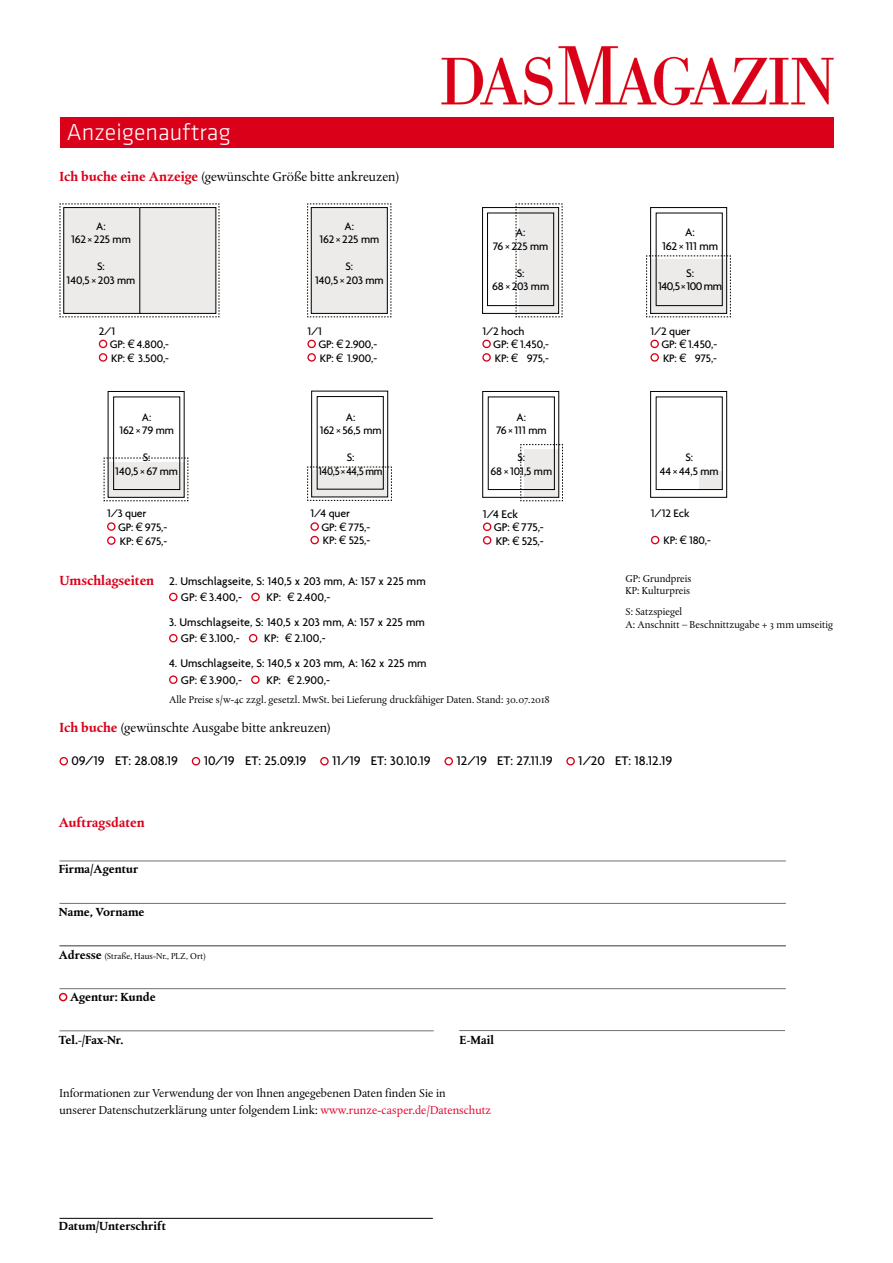
<style>
.page{position:relative;width:893px;height:1263px;background:#fff}
.page>*{position:absolute;margin:0;border:0;box-sizing:border-box;transform-origin:0 0}
.t1{font:300 24px "Klavika Basic";color:#fff}
.t2{font:13.5px "DTL Albertina ST";color:#000}
.t3{font:500 13.5px "Agenda";color:#000}
.t4{font:700 13.5px "DTL Albertina ST";color:#da001a}
.t5{font:500 12px/13.5px "Agenda";color:#000}
.t6{font:12px/16.5px "DTL Albertina ST";letter-spacing:-.005em;color:#000}
.t7{font:700 12px "DTL Albertina ST";color:#000}
.t8{font:500 11.7px/13.5px "Agenda";letter-spacing:-.01em;color:#000;text-align:center}
.t9{font:10.5px/12.6px "DTL Albertina ST";color:#000}
.t10{font:9px "DTL Albertina ST";letter-spacing:.005em;color:#000}
.s1{font-weight:700;color:#da001a}
.s2{font-family:"Linotype Euro Font Ato F";font-weight:400;font-size:12px}
.s3{font-family:"Linotype Euro Font Ato F";font-weight:400}
.s4{font-family:"DTL Albertina ST";font-weight:700;font-size:13.5px;color:#da001a}
.s5{font-weight:700;font-size:12px}
.s6{color:#e20026}
</style>
<div class="page">
<div style="left:169px;top:593px;width:9px;height:8px;border:1px solid #da001a;border-radius:50%"></div>
<div style="left:251px;top:593px;width:9px;height:8px;border:1px solid #da001a;border-radius:50%"></div>
<div style="left:169px;top:634px;width:9px;height:8px;border:1px solid #da001a;border-radius:50%"></div>
<div style="left:249px;top:634px;width:8px;height:8px;border:1px solid #da001a;border-radius:50%"></div>
<div style="left:169px;top:675px;width:9px;height:9px;border:1px solid #da001a;border-radius:50%"></div>
<div style="left:251px;top:675px;width:9px;height:9px;border:1px solid #da001a;border-radius:50%"></div>
<div style="left:59px;top:993px;width:8px;height:8px;border:2px solid #da001a;border-radius:50%"></div>
<hr style="left:60px;top:861px;width:726px;height:1px;background:#707172">
<hr style="left:60px;top:945px;width:726px;height:1px;background:#707172">
<hr style="left:60px;top:1030px;width:374px;height:1px;background:#707172">
<hr style="left:459px;top:1030px;width:326px;height:1px;background:#707172">
<hr style="left:60px;top:903px;width:726px;height:1px;background:#707172">
<hr style="left:60px;top:988px;width:726px;height:1px;background:#707172">
<div style="left:698px;top:471px;width:24px;height:19px;background:#ecebe9"></div>
<div style="left:113px;top:397px;width:67px;height:93px;border:1px solid #000"></div>
<div style="left:317px;top:396px;width:66px;height:93px;border:1px solid #000"></div>
<div style="left:488px;top:397px;width:67px;height:93px;border:1px solid #000"></div>
<div style="left:650px;top:207px;width:77px;height:107px;border:1px solid #000"></div>
<div style="left:108px;top:391px;width:76px;height:106px;border:1px solid #000"></div>
<div style="left:311px;top:391px;width:77px;height:106px;border:1px solid #000"></div>
<div style="left:482px;top:391px;width:77px;height:106px;border:1px solid #000"></div>
<div style="left:650px;top:391px;width:77px;height:106px;border:1px solid #000"></div>
<div style="left:482px;top:207px;width:77px;height:107px;border:1px solid #000"></div>
<div style="left:487px;top:213px;width:67px;height:93px;border:1px solid #000"></div>
<div style="left:310px;top:522px;width:9px;height:9px;border:1px solid #da001a;border-radius:50%"></div>
<div style="left:310px;top:536px;width:9px;height:8px;border:1px solid #da001a;border-radius:50%"></div>
<div style="left:483px;top:522px;width:8px;height:9px;border:1px solid #da001a;border-radius:50%"></div>
<div style="left:483px;top:536px;width:8px;height:8px;border:1px solid #da001a;border-radius:50%"></div>
<div style="left:651px;top:536px;width:8px;height:8px;border:1px solid #da001a;border-radius:50%"></div>
<div style="left:107px;top:522px;width:9px;height:9px;border:1px solid #da001a;border-radius:50%"></div>
<div style="left:107px;top:536px;width:9px;height:9px;border:1px solid #da001a;border-radius:50%"></div>
<div style="left:99px;top:340px;width:8px;height:8px;border:1px solid #da001a;border-radius:50%"></div>
<div style="left:99px;top:353px;width:8px;height:9px;border:1px solid #da001a;border-radius:50%"></div>
<div style="left:307px;top:340px;width:9px;height:8px;border:1px solid #da001a;border-radius:50%"></div>
<div style="left:307px;top:353px;width:9px;height:9px;border:1px solid #da001a;border-radius:50%"></div>
<div style="left:482px;top:340px;width:9px;height:8px;border:1px solid #da001a;border-radius:50%"></div>
<div style="left:482px;top:353px;width:9px;height:9px;border:1px solid #da001a;border-radius:50%"></div>
<div style="left:650px;top:340px;width:9px;height:8px;border:1px solid #da001a;border-radius:50%"></div>
<div style="left:650px;top:353px;width:9px;height:9px;border:1px solid #da001a;border-radius:50%"></div>
<svg style="left:60px;top:203px;width:160px;height:115px;background:#e1e0de"></svg>
<svg style="left:307px;top:203px;width:85px;height:115px;background:#e0e0de"></svg>
<svg style="left:516px;top:203px;width:47px;height:115px;background:#d9d9d7"></svg>
<svg style="left:646px;top:255px;width:85px;height:63px;background:#d9d8d6"></svg>
<svg style="left:104px;top:458px;width:85px;height:43px"></svg>
<svg style="left:307px;top:467px;width:85px;height:34px;background:#d4d3d2"></svg>
<svg style="left:520px;top:444px;width:43px;height:57px"></svg>
<img style="left:441px;top:46px;width:393px;height:60px">
<div style="left:61px;top:117px;width:773px;height:31px;background:#da001a"></div>
<div style="left:60px;top:757px;width:8px;height:8px;border:1px solid #da001a;border-radius:50%"></div>
<div style="left:192px;top:757px;width:8px;height:8px;border:1px solid #da001a;border-radius:50%"></div>
<div style="left:320px;top:757px;width:9px;height:8px;border:1px solid #da001a;border-radius:50%"></div>
<div style="left:444px;top:757px;width:9px;height:8px;border:1px solid #da001a;border-radius:50%"></div>
<div style="left:566px;top:757px;width:9px;height:8px;border:1px solid #da001a;border-radius:50%"></div>
<hr style="left:60px;top:1218px;width:373px;height:1px;background:#000">
<h1 class="t1" style="left:67px;top:117px;width:165px">Anzeigenauftrag</h1>
<p class="t2" style="left:60px;top:168px;width:341px"><span class="s1">Ich buche eine Anzeige</span> (gewünschte Größe bitte ankreuzen)</p>
<p class="t8" style="left:71px;top:219px;width:61px">A:<br>162×225 mm</p>
<p class="t8" style="left:67px;top:260px;width:70px">S:<br>140,5×203 mm</p>
<p class="t8" style="left:320px;top:219px;width:61px">A:<br>162×225 mm</p>
<p class="t8" style="left:315px;top:260px;width:70px">S:<br>140,5×203 mm</p>
<p class="t8" style="left:493px;top:225px;width:57px">A:<br>76×225 mm</p>
<p class="t8" style="left:492px;top:266px;width:59px">S:<br>68×203 mm</p>
<p class="t5" style="left:662px;top:225px;width:58px;text-align:center">A:<br>162×111 mm</p>
<p class="t5" style="left:658px;top:266px;width:65px;text-align:center">S:<br>140,5×100 mm</p>
<p class="t8" style="left:110px;top:324px;width:61px;text-align:left;text-indent:-11px">2/1<br>GP: <span class="s2">b</span> 4.800,-<br>KP: <span class="s2">b</span> 3.500,-</p>
<p class="t8" style="left:318px;top:324px;width:60px;text-align:left;text-indent:-11px">1/1<br>GP: <span class="s2">b</span> 2.900,-<br>KP: <span class="s2">b</span> 1.900,-</p>
<p class="t8" style="left:493px;top:324px;width:57px;text-align:left;text-indent:-11px">1/2 hoch<br>GP: <span class="s2">b</span> 1.450,-<br>KP: <span class="s2">b</span> 975,-</p>
<p class="t8" style="left:661px;top:324px;width:57px;text-align:left;text-indent:-11px">1/2 quer<br>GP: <span class="s2">b</span> 1.450,-<br>KP: <span class="s2">b</span> 975,-</p>
<p class="t8" style="left:119px;top:410px;width:56px">A:<br>162×79 mm</p>
<p class="t8" style="left:115px;top:450px;width:64px">S:<br>140,5×67 mm</p>
<p class="t8" style="left:320px;top:410px;width:63px">A:<br>162×56,5 mm</p>
<p class="t8" style="left:319px;top:450px;width:66px">S:<br>140,5×44,5 mm</p>
<p class="t8" style="left:496px;top:410px;width:52px">A:<br>76×111 mm</p>
<p class="t8" style="left:490px;top:450px;width:63px">S:<br>68×101,5 mm</p>
<p class="t8" style="left:660px;top:450px;width:60px">S:<br>44×44,5 mm</p>
<p class="t8" style="left:118px;top:506px;width:51px;text-align:left;text-indent:-11px">1/3 quer<br>GP: <span class="s2">b</span> 975,-<br>KP: <span class="s2">b</span> 675,-</p>
<p class="t8" style="left:321px;top:506px;width:50px;text-align:left;text-indent:-11px">1/4 quer<br>GP: <span class="s2">b</span> 775,-<br>KP: <span class="s2">b</span> 525,-</p>
<p class="t5" style="left:494px;top:507px;width:51px;text-indent:-11px">1/4 Eck<br>GP: <span class="s3">b</span> 775,-<br>KP: <span class="s3">b</span> 525,-</p>
<p class="t8" style="left:651px;top:506px;width:40px">1/12 Eck</p>
<p class="t8" style="left:663px;top:533px;width:49px">KP: <span class="s2">b</span> 180,-</p>
<p class="t5" style="left:181px;top:572px;width:246px;line-height:16.5px;text-indent:-121px"><span class="s4">Umschlagseiten</span> 2. Umschlagseite, S: 140,5 x 203 mm, A: 157 x 225 mm<br>GP: <span class="s3">b</span> 3.400,-</p>
<p class="t5" style="left:267px;top:590px;width:65px">KP: <span class="s3">b</span> 2.400,-</p>
<p class="t5" style="left:181px;top:613px;width:245px;line-height:16.5px;text-indent:-12px">3. Umschlagseite, S: 140,5 x 203 mm, A: 157 x 225 mm<br>GP: <span class="s3">b</span> 3.100,-</p>
<p class="t5" style="left:264px;top:631px;width:63px">KP: <span class="s3">b</span> 2.100,-</p>
<p class="t5" style="left:181px;top:655px;width:247px;line-height:16.5px;text-indent:-12px">4. Umschlagseite, S: 140,5 x 203 mm, A: 162 x 225 mm<br>GP: <span class="s3">b</span> 3.900,-</p>
<p class="t5" style="left:266px;top:673px;width:65px">KP: <span class="s3">b</span> 2.900,-</p>
<p class="t9" style="left:169px;top:693px;width:382px">Alle Preise s/w-4c zzgl. gesetzl. MwSt. bei Lieferung druckfähiger Daten. Stand: 30.07.2018</p>
<p class="t9" style="left:625px;top:572px;width:67px">GP: Grundpreis<br>KP: Kulturpreis</p>
<p class="t9" style="left:625px;top:606px;width:209px">S: Satzspiegel<br>A: Anschnitt – Beschnittzugabe + 3 mm umseitig</p>
<p class="t2" style="left:60px;top:720px;width:273px"><span class="s1">Ich buche</span> (gewünschte Ausgabe bitte ankreuzen)</p>
<p class="t3" style="left:71px;top:753px;width:108px">09/19 ET: 28.08.19</p>
<p class="t3" style="left:204px;top:753px;width:104px">10/19 ET: 25.09.19</p>
<p class="t3" style="left:332px;top:753px;width:100px">11/19 ET: 30.10.19</p>
<p class="t3" style="left:456px;top:753px;width:98px">12/19 ET: 27.11.19</p>
<p class="t3" style="left:578px;top:753px;width:96px">1/20 ET: 18.12.19</p>
<p class="t4" style="left:59px;top:814px;width:87px">Auftragsdaten</p>
<p class="t7" style="left:59px;top:861px;width:81px">Firma/Agentur</p>
<p class="t7" style="left:59px;top:904px;width:87px">Name, Vorname</p>
<p class="t10" style="left:59px;top:950px;width:148px"><span class="s5">Adresse</span> (Straße, Haus-Nr., PLZ, Ort)</p>
<p class="t7" style="left:70px;top:989px;width:87px">Agentur: Kunde</p>
<p class="t7" style="left:59px;top:1032px;width:66px">Tel.-/Fax-Nr.</p>
<p class="t7" style="left:459px;top:1032px;width:36px">E-Mail</p>
<p class="t6" style="left:60px;top:1085px;width:433px">Informationen zur Verwendung der von Ihnen angegebenen Daten finden Sie in<br>unserer Datenschutzerklärung unter folgendem Link: <span class="s6">www.runze-casper.de/Datenschutz</span></p>
<p class="t7" style="left:59px;top:1218px;width:109px">Datum/Unterschrift</p>
</div>
